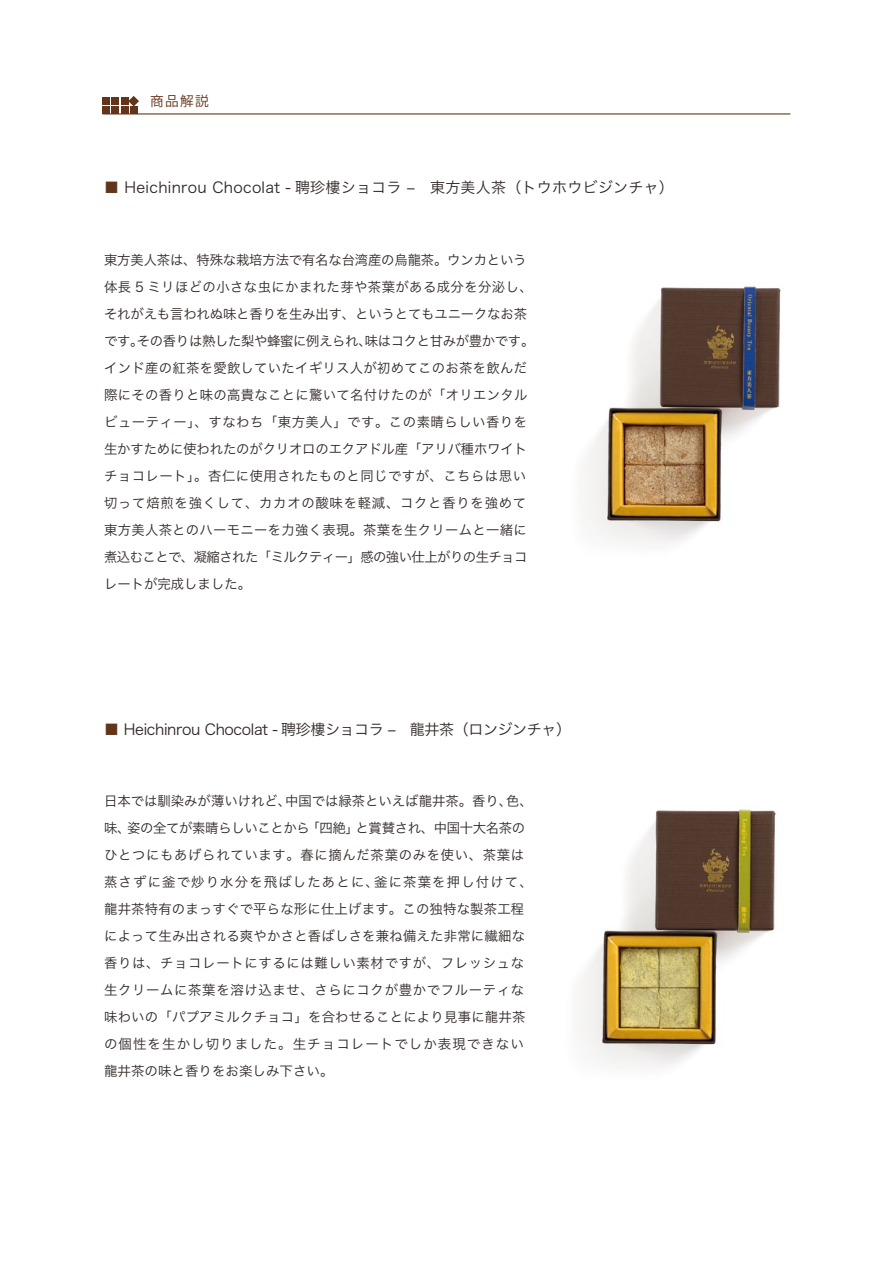
<style>
.page{position:relative;width:893px;height:1263px;background:#fff}
.page>*{position:absolute;margin:0;border:0;box-sizing:border-box;transform-origin:0 0}
.t1{font:15px "Hira Kaku Pro W3";letter-spacing:.015em;color:#2f2725}
.t2{font:15px "Hira Kaku Pro W3";letter-spacing:-.025em;color:#2f2725}
.t3{font:13.5px/27px "Hira Kaku Pro W3";letter-spacing:.02em;color:#2f2725}
.t4{font:13.5px "Koz Go Pro";color:#633419}
.s1{color:#633419}
</style>
<div class="page">
<hr style="left:103px;top:113px;width:687px;height:1px;background:#633419">
<div style="left:103px;top:97px;width:7px;height:8px;background:#633419"></div>
<div style="left:112px;top:97px;width:7px;height:8px;background:#633419"></div>
<div style="left:112px;top:106px;width:7px;height:8px;background:#633419"></div>
<div style="left:103px;top:106px;width:7px;height:8px;background:#633419"></div>
<div style="left:121px;top:97px;width:7px;height:8px;background:#633419"></div>
<svg style="left:128px;top:96px;width:11px;height:10px"></svg>
<div style="left:130px;top:106px;width:7px;height:8px;background:#633419"></div>
<div style="left:121px;top:106px;width:7px;height:8px;background:#633419"></div>
<img style="left:576px;top:809px;width:200px;height:259px">
<img style="left:581px;top:286px;width:200px;height:259px">
<p class="t4" style="left:150px;top:93px;width:60px">商品解説</p>
<p class="t1" style="left:104px;top:174px;width:571px"><span class="s1">■</span> Heichinrou Chocolat - 聘珍樓ショコラ ‒　東方美人茶（トウホウビジンチャ）</p>
<p class="t3" style="left:104px;top:246px;width:432px">東方美人茶は、特殊な栽培方法で有名な台湾産の烏龍茶。ウンカという体長 5 ミリほどの小さな虫にかまれた芽や茶葉がある成分を分泌し、それがえも言われぬ味と香りを生み出す、というとてもユニークなお茶です。その香りは熟した梨や蜂蜜に例えられ、味はコクと甘みが豊かです。インド産の紅茶を愛飲していたイギリス人が初めてこのお茶を飲んだ際にその香りと味の高貴なことに驚いて名付けたのが「オリエンタルビューティー」、すなわち「東方美人」です。この素晴らしい香りを生かすために使われたのがクリオロのエクアドル産「アリバ種ホワイトチョコレート」。杏仁に使用されたものと同じですが、こちらは思い切って焙煎を強くして、カカオの酸味を軽減、コクと香りを強めて東方美人茶とのハーモニーを力強く表現。茶葉を生クリームと一緒に煮込むことで、凝縮された「ミルクティー」感の強い仕上がりの生チョコレートが完成しました。</p>
<p class="t2" style="left:104px;top:716px;width:468px"><span class="s1">■</span> Heichinrou Chocolat - 聘珍樓ショコラ ‒　龍井茶（ロンジンチャ）</p>
<p class="t3" style="left:104px;top:786px;width:430px">日本では馴染みが薄いけれど、中国では緑茶といえば龍井茶。香り、色、味、姿の全てが素晴らしいことから「四絶」と賞賛され、中国十大名茶のひとつにもあげられています。春に摘んだ茶葉のみを使い、茶葉は蒸さずに釜で炒り水分を飛ばしたあとに、釜に茶葉を押し付けて、龍井茶特有のまっすぐで平らな形に仕上げます。この独特な製茶工程によって生み出される爽やかさと香ばしさを兼ね備えた非常に繊細な香りは、チョコレートにするには難しい素材ですが、フレッシュな生クリームに茶葉を溶け込ませ、さらにコクが豊かでフルーティな味わいの「パプアミルクチョコ」を合わせることにより見事に龍井茶の個性を生かし切りました。生チョコレートでしか表現できない龍井茶の味と香りをお楽しみ下さい。</p>
</div>
